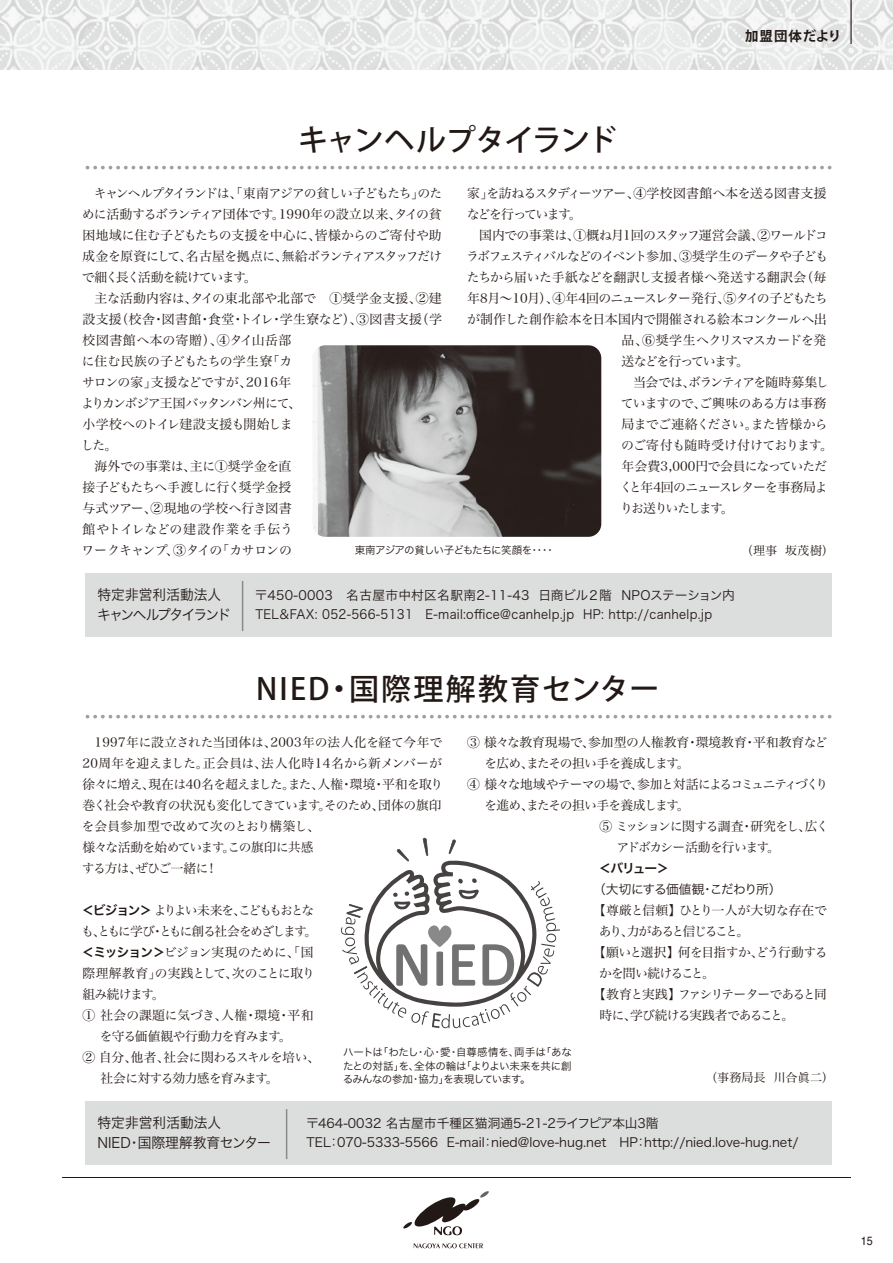
<style>
.page{position:relative;width:893px;height:1263px;background:#fff}
.page>*{position:absolute;margin:0;border:0;box-sizing:border-box;transform-origin:0 0}
.t1{font:500 30px "Koz Go Pro";letter-spacing:.075em;color:#221815}
.t2{font:500 30px "Koz Go Pro";letter-spacing:-.055em;color:#221815}
.t3{font:14.25px/19.5px "Hira Kaku Pro W3";color:#221815}
.t4{font:14.25px/19.5px "Hira Kaku Pro W3";letter-spacing:-.08em;color:#221815}
.t5{font:700 13.5px "Koz Go Pro";letter-spacing:.065em;color:#221815}
.t6{font:12.9px "Hira Min Pro W3";letter-spacing:-.05em;color:#221815}
.t7{font:12.9px "Hira Min Pro W3";letter-spacing:-.01em;color:#221815}
.t8{font:12.9px "Hira Min Pro W3";letter-spacing:-.11em;color:#221815}
.t9{font:12.9px "Hira Min Pro W3";letter-spacing:-.025em;color:#221815}
.t10{font:12.9px "Hira Min Pro W3";letter-spacing:-.085em;color:#221815}
.t11{font:12.9px "Hira Min Pro W3";letter-spacing:-.02em;color:#221815}
.t12{font:12.9px "Hira Min Pro W3";letter-spacing:.025em;color:#221815}
.t13{font:12.9px "Hira Min Pro W3";letter-spacing:-.1em;color:#221815}
.t14{font:12.9px "Hira Min Pro W3";letter-spacing:-.095em;color:#221815}
.t15{font:12.9px "Hira Min Pro W3";letter-spacing:.005em;color:#221815}
.t16{font:12.9px "Hira Min Pro W3";letter-spacing:-.015em;color:#221815}
.t17{font:12.9px "Hira Min Pro W3";letter-spacing:.03em;color:#221815}
.t18{font:12.9px "Hira Min Pro W3";letter-spacing:.01em;color:#221815}
.t19{font:12.9px "Hira Min Pro W3";letter-spacing:-.03em;color:#221815}
.t20{font:12.9px "Hira Min Pro W3";letter-spacing:-.075em;color:#221815}
.t21{font:12.9px "Hira Min Pro W3";letter-spacing:.04em;color:#221815}
.t22{font:12.9px "Hira Min Pro W3";letter-spacing:-.115em;color:#221815}
.t23{font:12.9px "Hira Min Pro W3";letter-spacing:-.14em;color:#221815}
.t24{font:12.75px/21px "Hira Min Pro W3";letter-spacing:-.025em;color:#221815}
.t25{font:12.75px "Hira Min Pro W3";letter-spacing:-.05em;color:#221815}
.t26{font:12.75px/19.5px "Hira Kaku Pro W3";letter-spacing:.025em;color:#221815}
.t27{font:12.75px/19.5px "Hira Kaku Pro W3";color:#221815}
.t28{font:12.75px "Hira Min Pro W3";letter-spacing:-.09em;color:#221815}
.t29{font:12.75px "Hira Min Pro W3";color:#221815}
.t30{font:12.75px "Hira Min Pro W3";letter-spacing:-.12em;color:#221815}
.t31{font:12.75px "Hira Min Pro W3";letter-spacing:-.155em;color:#221815}
.t32{font:12.75px "Hira Min Pro W3";letter-spacing:-.095em;color:#221815}
.t33{font:12.75px "Hira Min Pro W3";letter-spacing:-.1em;color:#221815}
.t34{font:12.75px "Hira Min Pro W3";letter-spacing:.01em;color:#221815}
.t35{font:12.75px "Hira Min Pro W3";letter-spacing:-.015em;color:#221815}
.t36{font:12.75px "Hira Kaku Pro W3";letter-spacing:-.06em;color:#221815}
.t37{font:12.75px "Hira Min Pro W3";letter-spacing:-.085em;color:#221815}
.t38{font:12.75px "Hira Min Pro W3";letter-spacing:-.16em;color:#221815}
.t39{font:12.75px "Hira Min Pro W3";letter-spacing:-.07em;color:#221815}
.t40{font:12.75px "Hira Kaku Pro W6";color:#221815}
.t41{font:12px "Hira Min Pro W3";letter-spacing:.02em;color:#221815}
.t42{font:12px "Helvetica";color:#221815;scale:.9 1}
.t43{font:10.5px/13.5px "Hira Kaku Pro W3";letter-spacing:-.04em;color:#221815;text-align:justify}
.t44{font:10.5px "Hira Kaku Pro W3";letter-spacing:-.075em;color:#221815}
.s1{font-family:"Hira Kaku Pro W6"}
.s2{font-family:"Times";font-weight:700;color:#fff}
</style>
<div class="page">
<hr style="left:62px;top:1177px;width:789px;height:1px;background:#221815">
<svg style="left:414px;top:1243px;width:69px;height:5px"></svg>
<svg style="left:403px;top:1191px;width:86px;height:44px"></svg>
<img style="left:0;top:0;width:509px;height:69px">
<img style="left:509px;top:0;width:384px;height:69px">
<svg style="left:85px;top:166px;width:745px;height:3px"></svg>
<div style="left:85px;top:573px;width:746px;height:63px;background:#dcdddd"></div>
<svg style="left:85px;top:715px;width:745px;height:3px"></svg>
<div style="left:85px;top:1101px;width:746px;height:63px;background:#dcdddd"></div>
<img style="left:312px;top:345px;width:289px;height:192px">
<svg style="left:341px;top:838px;width:219px;height:190px"></svg>
<hr style="left:850px;top:0;width:2px;height:44px;background:#221815">
<hr style="left:242px;top:581px;width:1px;height:50px;background:#898989">
<hr style="left:286px;top:1109px;width:1px;height:50px;background:#898989">
<p class="t5" style="left:745px;top:28px;width:98px">加盟団体だより</p>
<p class="t2" style="left:298px;top:121px;width:320px">キャンヘルプタイランド</p>
<p class="t13" style="left:94px;top:183px;width:350px">キャンヘルプタイランドは、「東南アジアの貧しい子どもたち」のた</p>
<p class="t11" style="left:82px;top:204px;width:361px">めに活動するボランティア団体です。1990年の設立以来、タイの貧</p>
<p class="t7" style="left:82px;top:225px;width:361px">困地域に住む子どもたちの支援を中心に、皆様からのご寄付や助</p>
<p class="t6" style="left:82px;top:246px;width:361px">成金を原資にして、名古屋を拠点に、無給ボランティアスタッフだけ</p>
<p class="t8" style="left:82px;top:267px;width:176px">で細く長く活動を続けています。</p>
<p class="t15" style="left:94px;top:288px;width:349px">主な活動内容は、タイの東北部や北部で　①奨学金支援、②建</p>
<p class="t12" style="left:82px;top:309px;width:361px">設支援（校舎・図書館・食堂・トイレ・学生寮など）、③図書支援（学</p>
<p class="t17" style="left:82px;top:330px;width:210px">校図書館へ本の寄贈）、④タイ山岳部</p>
<p class="t18" style="left:82px;top:351px;width:212px">に住む民族の子どもたちの学生寮「カ</p>
<p class="t16" style="left:82px;top:372px;width:211px">サロンの家」支援などですが、2016年</p>
<p class="t8" style="left:81px;top:393px;width:221px">よりカンボジア王国バッタンバン州にて、</p>
<p class="t19" style="left:82px;top:414px;width:212px">小学校へのトイレ建設支援も開始しま</p>
<p class="t6" style="left:81px;top:435px;width:38px">した。</p>
<p class="t9" style="left:94px;top:456px;width:199px">海外での事業は、主に①奨学金を直</p>
<p class="t20" style="left:82px;top:477px;width:210px">接子どもたちへ手渡しに行く奨学金授</p>
<p class="t7" style="left:82px;top:498px;width:211px">与式ツアー、②現地の学校へ行き図書</p>
<p class="t21" style="left:82px;top:519px;width:212px">館やトイレなどの建設作業を手伝う</p>
<p class="t6" style="left:82px;top:540px;width:212px">ワークキャンプ、③タイの「カサロンの</p>
<p class="t6" style="left:467px;top:183px;width:361px">家」を訪ねるスタディーツアー、④学校図書館へ本を送る図書支援</p>
<p class="t22" style="left:467px;top:204px;width:117px">などを行っています。</p>
<p class="t6" style="left:479px;top:225px;width:350px">国内での事業は、①概ね月1回のスタッフ運営会議、②ワールドコ</p>
<p class="t14" style="left:466px;top:246px;width:363px">ラボフェスティバルなどのイベント参加、③奨学生のデータや子ども</p>
<p class="t9" style="left:467px;top:267px;width:361px">たちから届いた手紙などを翻訳し支援者様へ発送する翻訳会（毎</p>
<p class="t6" style="left:467px;top:288px;width:362px">年8月～10月）、④年4回のニュースレター発行、⑤タイの子どもたち</p>
<p class="t6" style="left:467px;top:309px;width:361px">が制作した創作絵本を日本国内で開催される絵本コンクールへ出</p>
<p class="t6" style="left:621px;top:330px;width:206px">品、⑥奨学生へクリスマスカードを発</p>
<p class="t8" style="left:621px;top:351px;width:129px">送などを行っています。</p>
<p class="t10" style="left:633px;top:372px;width:197px">当会では、ボランティアを随時募集し</p>
<p class="t6" style="left:621px;top:393px;width:207px">ていますので、ご興味のある方は事務</p>
<p class="t6" style="left:621px;top:414px;width:208px">局までご連絡ください。また皆様から</p>
<p class="t6" style="left:621px;top:435px;width:213px">のご寄付も随時受け付けております。</p>
<p class="t6" style="left:621px;top:456px;width:207px">年会費3,000円で会員になっていただ</p>
<p class="t10" style="left:620px;top:477px;width:210px">くと年4回のニュースレターを事務局よ</p>
<p class="t23" style="left:620px;top:498px;width:115px">りお送りいたします。</p>
<p class="t44" style="left:355px;top:541px;width:199px">東南アジアの貧しい子どもたちに笑顔を････</p>
<p class="t41" style="left:741px;top:540px;width:94px">（理事 坂茂樹）</p>
<p class="t4" style="left:97px;top:584px;width:135px">特定非営利活動法人キャンヘルプタイランド</p>
<p class="t26" style="left:255px;top:584px;width:481px">〒450-0003　名古屋市中村区名駅南2-11-43 日商ビル２階 NPOステーション内<br>TEL＆FAX: 052-566-5131　E-mail:office@canhelp.jp HP: http://canhelp.jp</p>
<p class="t1" style="left:256px;top:670px;width:405px">NIED・国際理解教育センター</p>
<p class="t24" style="left:82px;top:731px;width:363px;text-indent:13px">1997年に設立された当団体は、2003年の法人化を経て今年で<br>20周年を迎えました。正会員は、法人化時14名から新メンバーが徐々に増え、現在は40名を超えました。また、人権・環境・平和を取り巻く社会や教育の状況も変化してきています。そのため、団体の旗印を会員参加型で改めて次のとおり構築し、<br>様々な活動を始めています。この旗印に共感<br>する方は、ぜひご一緒に！</p>
<p class="t31" style="left:82px;top:900px;width:234px"><span class="s1">＜ビジョン＞</span> よりよい未来を、こどももおとな</p>
<p class="t30" style="left:81px;top:921px;width:237px">も、ともに学び・ともに創る社会をめざします。</p>
<p class="t25" style="left:82px;top:942px;width:233px"><span class="s1">＜ミッション＞</span>ビジョン実現のために、「国</p>
<p class="t24" style="left:82px;top:962px;width:234px">際理解教育」の実践として、次のことに取り</p>
<p class="t25" style="left:82px;top:984px;width:84px">組み続けます。</p>
<p class="t34" style="left:82px;top:1005px;width:233px">① 社会の課題に気づき、人権・環境・平和</p>
<p class="t25" style="left:100px;top:1026px;width:193px">を守る価値観や行動力を育みます。</p>
<p class="t25" style="left:82px;top:1047px;width:239px">② 自分、他者、社会に関わるスキルを培い、</p>
<p class="t25" style="left:101px;top:1068px;width:180px">社会に対する効力感を育みます。</p>
<p class="t29" style="left:467px;top:732px;width:361px">③ 様々な教育現場で、参加型の人権教育・環境教育・平和教育など</p>
<p class="t25" style="left:485px;top:753px;width:207px">を広め、またその担い手を養成します。</p>
<p class="t28" style="left:467px;top:774px;width:362px">④ 様々な地域やテーマの場で、参加と対話によるコミュニティづくり</p>
<p class="t25" style="left:485px;top:795px;width:207px">を進め、またその担い手を養成します。</p>
<p class="t32" style="left:600px;top:816px;width:231px">⑤ ミッションに関する調査・研究をし、広く</p>
<p class="t37" style="left:617px;top:837px;width:165px">アドボカシー活動を行います。</p>
<p class="t40" style="left:599px;top:857px;width:72px">＜バリュー＞</p>
<p class="t36" style="left:593px;top:878px;width:190px">（大切にする価値観・こだわり所）</p>
<p class="t35" style="left:593px;top:900px;width:235px">【尊厳と信頼】ひとり一人が大切な存在で</p>
<p class="t38" style="left:599px;top:921px;width:152px">あり、力があると信じること。</p>
<p class="t25" style="left:593px;top:942px;width:236px">【願いと選択】何を目指すか、どう行動する</p>
<p class="t39" style="left:599px;top:963px;width:117px">かを問い続けること。</p>
<p class="t33" style="left:593px;top:984px;width:235px">【教育と実践】ファシリテーターであると同</p>
<p class="t25" style="left:600px;top:1005px;width:196px">時に、学び続ける実践者であること。</p>
<p class="t43" style="left:343px;top:1045px;width:230px">ハートは「わたし・心・愛・自尊感情を、両手は「あなたとの対話」を、全体の輪は「よりよい未来を共に創るみんなの参加・協力」を表現しています。</p>
<p class="t41" style="left:705px;top:1067px;width:130px">（事務局長 川合眞二）</p>
<p class="t3" style="left:98px;top:1112px;width:175px">特定非営利活動法人<br>NIED･国際理解教育センター</p>
<p class="t27" style="left:306px;top:1112px;width:494px">〒464-0032 名古屋市千種区猫洞通5-21-2ライフピア本山3階<br>TEL：070-5333-5566 E-mail：nied@love-hug.net　HP：http://nied.love-hug.net/</p>
<p class="t42" style="left:861px;top:1232px;width:15px">1 5<span class="s2">9</span></p>
</div>
